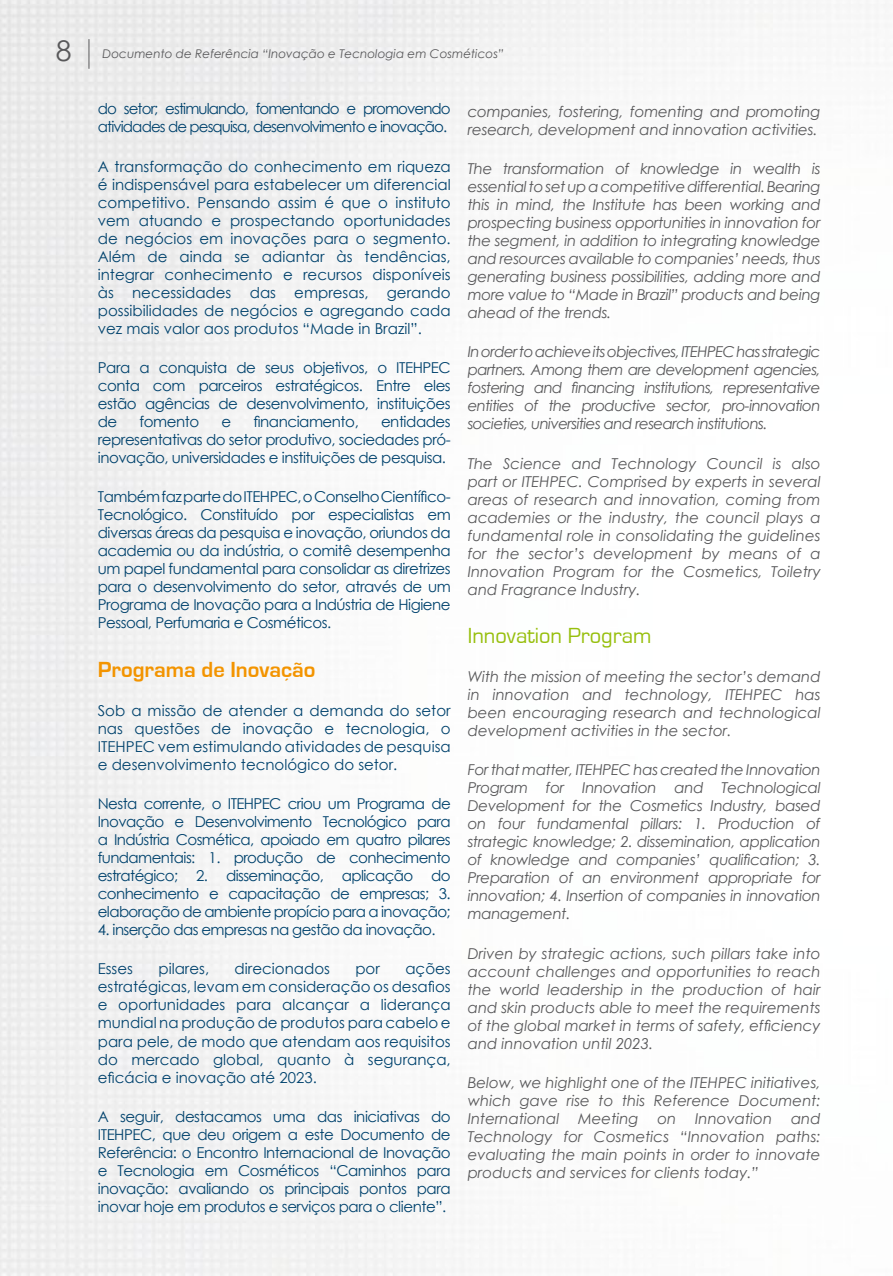
<style>
.page{position:relative;width:893px;height:1276px;background:#fff}
.page>*{position:absolute;margin:0;border:0;box-sizing:border-box;transform-origin:0 0}
.t1{font:28.5px "Century Gothic";color:#58585a}
.t2{font:700 22.5px "Eurostile";color:#f39400}
.t3{font:22.5px "Eurostile";color:#97bf0d}
.t4{font:italic 15px/18px "Century Gothic";letter-spacing:-.01em;color:#58585a;text-align:justify}
.t5{font:15px/18px "Century Gothic";letter-spacing:-.03em;color:#00426d;text-align:justify}
.t6{font:15px/18px "Century Gothic";letter-spacing:-.06em;color:#00426d}
.t7{font:15px "Century Gothic";color:#00426d}
.t8{font:italic 12px "Century Gothic";color:#58585a}
</style>
<div class="page">
<hr style="left:89px;top:39px;width:1px;height:30px;background:#58585a">
<h1 class="t1" style="left:56px;top:31px;width:17px">8</h1>
<p class="t8" style="left:102px;top:46px;width:403px">Documento de Referência “Inovação e Tecnologia em Cosméticos”</p>
<p class="t6" style="left:98px;top:100px;width:354px">do setor; estimulando, fomentando e promovendo atividades de pesquisa, desenvolvimento e inovação.</p>
<p class="t5" style="left:98px;top:157px;width:354px">A transformação do conhecimento em riqueza é indispensável para estabelecer um diferencial competitivo. Pensando assim é que o instituto vem atuando e prospectando oportunidades de negócios em inovações para o segmento.<br>Além de ainda se adiantar às tendências, integrar conhecimento e recursos disponíveis às necessidades das empresas, gerando possibilidades de negócios e agregando cada vez mais valor aos produtos “Made in Brazil”.</p>
<p class="t5" style="left:98px;top:358px;width:354px">Para a conquista de seus objetivos, o ITEHPEC conta com parceiros estratégicos. Entre eles estão agências de desenvolvimento, instituições de</p>
<p class="t5" style="left:98px;top:412px;width:354px;text-indent:283px">entidades representativas do setor produtivo, sociedades pró&shy;inovação, universidades e instituições de pesquisa.</p>
<p class="t5" style="left:98px;top:487px;width:354px">Também faz parte do ITEHPEC, o Conselho Científico-Tecnológico. Constituído por especialistas em diversas áreas da pesquisa e inovação, oriundos da academia ou da indústria, o comitê desempenha um papel fundamental para consolidar as diretrizes para o desenvolvimento do setor, através de um Programa de Inovação para a Indústria de Higiene Pessoal, Perfumaria e Cosméticos.</p>
<h2 class="t2" style="left:98px;top:657px;width:219px">Programa de Inovação</h2>
<p class="t5" style="left:98px;top:701px;width:354px">Sob a missão de atender a demanda do setor nas questões de inovação e tecnologia, o ITEHPEC vem estimulando atividades de pesquisa e desenvolvimento tecnológico do setor.</p>
<p class="t5" style="left:98px;top:794px;width:354px">Nesta corrente, o ITEHPEC criou um Programa de Inovação e Desenvolvimento Tecnológico para a Indústria Cosmética, apoiado em quatro pilares fundamentais: 1. produção de conhecimento estratégico; 2. disseminação, aplicação do conhecimento e capacitação de empresas; 3. elaboração de ambiente propício para a inovação;</p>
<p class="t5" style="left:98px;top:920px;width:339px">4. inserção das empresas na gestão da inovação.</p>
<p class="t5" style="left:98px;top:960px;width:37px">Esses</p>
<p class="t7" style="left:158px;top:958px;width:52px">pilares,</p>
<p class="t7" style="left:235px;top:958px;width:97px">direcionados</p>
<p class="t5" style="left:355px;top:960px;width:26px">por</p>
<p class="t5" style="left:140px;top:412px;width:61px">fomento</p>
<p class="t5" style="left:221px;top:412px;width:11px">e</p>
<p class="t5" style="left:253px;top:412px;width:107px">financiamento,</p>
<p class="t5" style="left:98px;top:960px;width:354px;text-indent:308px">ações estratégicas, levam em consideração os desafios e oportunidades para alcançar a liderança mundial na produção de produtos para cabelo e para pele, de modo que atendam aos requisitos do mercado global, quanto à segurança, eficácia e inovação até 2023.</p>
<p class="t5" style="left:98px;top:1107px;width:354px">A seguir, destacamos uma das iniciativas do ITEHPEC, que deu origem a este Documento de Referência: o Encontro Internacional de Inovação e Tecnologia em Cosméticos “Caminhos para inovação: avaliando os principais pontos para inovar hoje em produtos e serviços para o cliente”.</p>
<p class="t4" style="left:468px;top:102px;width:354px">companies, fostering, fomenting and promoting research, development and innovation activities.</p>
<p class="t4" style="left:468px;top:159px;width:354px">The transformation of knowledge in wealth is essential to set up a competitive differential. Bearing this in mind, the Institute has been working and prospecting business opportunities in innovation for the segment, in addition to integrating knowledge and resources available to companies’ needs, thus generating business possibilities, adding more and more value to “Made in Brazil” products and being ahead of the trends.</p>
<p class="t4" style="left:468px;top:342px;width:354px">In order to achieve its objectives, ITEHPEC has strategic partners. Among them are development agencies, fostering and financing institutions, representative entities of the productive sector, pro-innovation societies, universities and research institutions.</p>
<p class="t4" style="left:468px;top:454px;width:354px">The Science and Technology Council is also part or ITEHPEC. Comprised by experts in several areas of research and innovation, coming from academies or the industry, the council plays a fundamental role in consolidating the guidelines for the sector’s development by means of a Innovation Program for the Cosmetics, Toiletry and Fragrance Industry.</p>
<h2 class="t3" style="left:468px;top:623px;width:186px">Innovation Program</h2>
<p class="t4" style="left:468px;top:667px;width:354px">With the mission of meeting the sector’s demand in innovation and technology, ITEHPEC has been encouraging research and technological development activities in the sector.</p>
<p class="t4" style="left:468px;top:761px;width:354px">For that matter, ITEHPEC has created the Innovation Program for Innovation and Technological Development for the Cosmetics Industry, based on four fundamental pillars: 1. Production of strategic knowledge; 2. dissemination, application of knowledge and companies’ qualification; 3.<br>Preparation of an environment appropriate for innovation; 4. Insertion of companies in innovation management.</p>
<p class="t4" style="left:468px;top:944px;width:354px">Driven by strategic actions, such pillars take into account challenges and opportunities to reach the world leadership in the production of hair and skin products able to meet the requirements of the global market in terms of safety, efficiency and innovation until 2023.</p>
<p class="t4" style="left:468px;top:1073px;width:354px">Below, we highlight one of the ITEHPEC initiatives, which gave rise to this Reference Document:<br>International Meeting on Innovation and Technology for Cosmetics “Innovation paths: evaluating the main points in order to innovate products and services for clients today.”</p>
</div>
